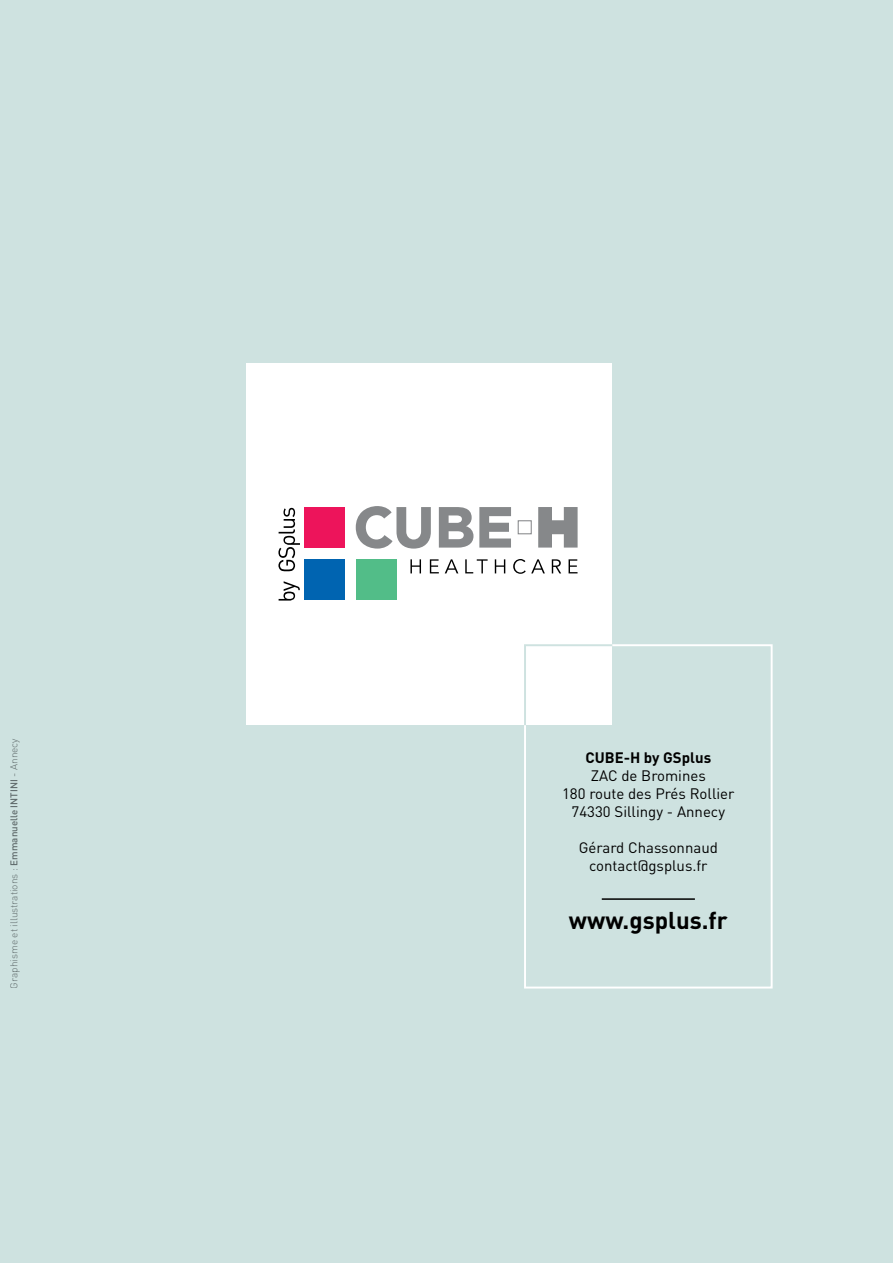
<style>
.page{position:relative;width:893px;height:1263px;background:#cee2e0}
.page>*{position:absolute;margin:0;border:0;box-sizing:border-box;transform-origin:0 0}
.t1{font:700 24px "DIN";color:#000}
.t2{font:15px/18px "DIN";color:#000;text-align:center}
.t3{font:700 15px "DIN";color:#000}
.t4{font:300 10.05px "DIN";color:#757779}
.s1{font-weight:500;font-size:9.75px}
</style>
<div class="page">
<div style="left:247px;top:364px;width:365px;height:361px;background:#fff"></div>
<div style="left:304px;top:507px;width:41px;height:41px;background:#ed145b"></div>
<div style="left:304px;top:559px;width:41px;height:41px;background:#0064b1"></div>
<div style="left:356px;top:559px;width:41px;height:41px;background:#52bd88"></div>
<svg style="left:356px;top:506px;width:75px;height:43px"></svg>
<svg style="left:439px;top:507px;width:34px;height:41px"></svg>
<svg style="left:479px;top:507px;width:32px;height:41px"></svg>
<svg style="left:538px;top:507px;width:40px;height:41px"></svg>
<div style="left:518px;top:520px;width:14px;height:14px;border:1px solid #86888a"></div>
<svg style="left:410px;top:559px;width:11px;height:14px"></svg>
<svg style="left:430px;top:559px;width:9px;height:14px"></svg>
<svg style="left:445px;top:559px;width:13px;height:14px"></svg>
<svg style="left:465px;top:559px;width:23px;height:14px"></svg>
<svg style="left:495px;top:559px;width:10px;height:14px"></svg>
<svg style="left:513px;top:559px;width:32px;height:15px"></svg>
<svg style="left:552px;top:559px;width:9px;height:14px"></svg>
<svg style="left:569px;top:559px;width:8px;height:14px"></svg>
<svg style="left:279px;top:581px;width:21px;height:20px"></svg>
<svg style="left:278px;top:508px;width:22px;height:63px"></svg>
<hr style="left:602px;top:898px;width:93px;height:2px;background:#000">
<div style="left:524px;top:644px;width:249px;height:344px;border:2px solid #fff"></div>
<svg style="left:524px;top:644px;width:90px;height:83px"></svg>
<p class="t4" style="left:8px;top:988px;width:252px;rotate:-90deg">Graphisme et illustrations : <span class="s1">Emmanuelle INTINI</span> - Annecy</p>
<p class="t3" style="left:585px;top:748px;width:127px">CUBE-H by GSplus</p>
<p class="t2" style="left:562px;top:766px;width:174px">ZAC de Bromines<br>180 route des Prés Rollier<br>74330 Sillingy - Annecy</p>
<p class="t2" style="left:579px;top:838px;width:141px">Gérard Chassonnaud contact@gsplus.fr</p>
<h1 class="t1" style="left:569px;top:904px;width:160px">www.gsplus.fr</h1>
</div>
